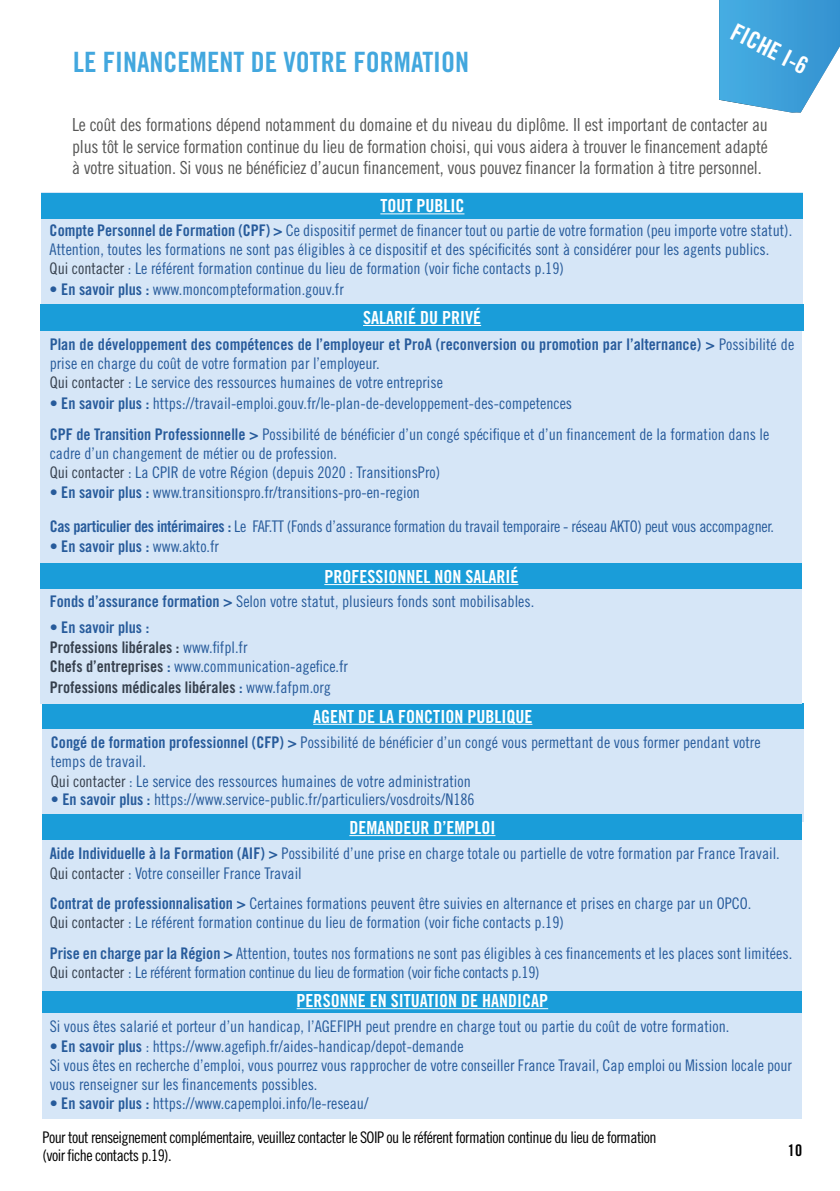
<style>
.page{position:relative;width:840px;height:1191px;background:#fff}
.page>*{position:absolute;margin:0;border:0;box-sizing:border-box;transform-origin:0 0}
.t1{font:28px "Trade Gothic LT Std Bd Cn 20";color:#42a7de}
.t2{font:24px "Trade Gothic LT Std Bd Cn 20";color:#fff}
.t3{font:18px/21.6px "Trade Gothic LT Std Cn 18";letter-spacing:-.01em;color:#575756;text-align:justify}
.t4{font:18px "Trade Gothic LT Std Bd Cn 20";color:#fff}
.t5{font:16px/19.2px "Trade Gothic LT Std Cn 18";color:#275b9b}
.t6{font:16px/34.4px "Trade Gothic LT Std Cn 18";letter-spacing:-.02em;color:#275b9b}
.t7{font:16px "Trade Gothic LT Std Bd Cn 20";color:#275b9b}
.t8{font:16px/18px "Trade Gothic LT Std Cn 18";letter-spacing:-.035em;color:#000}
.t9{font:16px/19.2px "Trade Gothic LT Std Bd Cn 20";color:#36404d}
.t10{font:16px "Trade Gothic LT Std Bd Cn 20";color:#000}
.s1{font-family:"Trade Gothic LT Std Bd Cn 20"}
.s2{color:#36404d}
.s3{font-family:"Trade Gothic LT Std Cn 18"}
.s4{color:#275b9b}
.s5{font-family:"Trade Gothic LT Std Cn 18";color:#275b9b}
.s6{font-family:"Trade Gothic LT Std Bd Cn 20";color:#36404d}
</style>
<div class="page">
<div style="left:41px;top:193px;width:761px;height:119px;background:#d6e6f7"></div>
<div style="left:42px;top:193px;width:760px;height:25px;background:#1a9dd9"></div>
<hr style="left:380px;top:213px;width:84px;height:1px;background:#fff">
<div style="left:42px;top:1013px;width:759px;height:106px;background:#d6e6f7"></div>
<div style="left:42px;top:987px;width:759px;height:26px;background:#1a9dd9"></div>
<hr style="left:296px;top:1008px;width:252px;height:1px;background:#fff">
<div style="left:40px;top:331px;width:761px;height:241px;background:#d6e6f7"></div>
<div style="left:42px;top:728px;width:761px;height:94px;background:#d6e6f7"></div>
<div style="left:42px;top:703px;width:761px;height:26px;background:#1a9dd9"></div>
<hr style="left:313px;top:724px;width:219px;height:1px;background:#fff">
<div style="left:42px;top:814px;width:759px;height:177px;background:#d6e6f7"></div>
<div style="left:42px;top:814px;width:759px;height:26px;background:#1a9dd9"></div>
<hr style="left:349px;top:835px;width:146px;height:1px;background:#fff">
<div style="left:40px;top:574px;width:761px;height:129px;background:#d6e6f7"></div>
<div style="left:40px;top:563px;width:761px;height:26px;background:#1a9dd9"></div>
<hr style="left:324px;top:584px;width:194px;height:1px;background:#fff">
<div style="left:40px;top:304px;width:763px;height:26px;background:#1a9dd9"></div>
<hr style="left:363px;top:325px;width:118px;height:1px;background:#fff">
<svg style="left:719px;top:0;width:120px;height:113px;background:#55acde"></svg>
<h1 class="t1" style="left:73px;top:45px;width:397px">LE FINANCEMENT DE VOTRE FORMATION</h1>
<h2 class="t2" style="left:739px;top:17px;width:84px;rotate:27deg">FICHE I-6</h2>
<p class="t3" style="left:72px;top:114px;width:697px">Le coût des formations dépend notamment du domaine et du niveau du diplôme. Il est important de contacter au plus tôt le service formation continue du lieu de formation choisi, qui vous aidera à trouver le financement adapté à votre situation. Si vous ne bénéficiez d’aucun financement, vous pouvez financer la formation à titre personnel.</p>
<p class="t4" style="left:380px;top:195px;width:86px">TOUT PUBLIC</p>
<p class="t5" style="left:50px;top:220px;width:743px"><span class="s1">Compte Personnel de Formation (CPF) &gt;</span> Ce dispositif permet de financer tout ou partie de votre formation (peu importe votre statut).<br>Attention, toutes les formations ne sont pas éligibles à ce dispositif et des spécificités sont à considérer pour les agents publics.<br><span class="s2">Qui contacter</span> : Le référent formation continue du lieu de formation (voir fiche contacts p.19)</p>
<p class="t5" style="left:50px;top:280px;width:295px"><span class="s1">• En savoir plus :</span> www.moncompteformation.gouv.fr</p>
<p class="t4" style="left:363px;top:306px;width:119px">SALARIÉ DU PRIVÉ</p>
<p class="t7" style="left:50px;top:334px;width:745px">Plan de développement des compétences de l’employeur et ProA (reconversion ou promotion par l’alternance) &gt; <span class="s3">Possibilité de</span></p>
<p class="t5" style="left:50px;top:353px;width:394px">prise en charge du coût de votre formation par l’employeur.<br><span class="s2">Qui contacter</span> : Le service des ressources humaines de votre entreprise</p>
<p class="t5" style="left:50px;top:387px;width:720px;line-height:31.2px"><span class="s1">• En savoir plus :</span> https://travail-emploi.gouv.fr/le-plan-de-developpement-des-competences<br><span class="s1">CPF de Transition Professionnelle &gt;</span> Possibilité de bénéficier d’un congé spécifique et d’un financement de la formation dans le</p>
<p class="t5" style="left:50px;top:443px;width:392px">cadre d’un changement de métier ou de profession.<br><span class="s2">Qui contacter</span> : La CPIR de votre Région (depuis 2020 : TransitionsPro)</p>
<p class="t6" style="left:50px;top:474px;width:725px"><span class="s1">• En savoir plus :</span> www.transitionspro.fr/transitions-pro-en-region<br><span class="s1">Cas particulier des intérimaires :</span> Le FAF.TT (Fonds d’assurance formation du travail temporaire - réseau AKTO) peut vous accompagner.</p>
<p class="t7" style="left:50px;top:536px;width:171px">• En savoir plus : <span class="s3">www.akto.fr</span></p>
<p class="t4" style="left:324px;top:565px;width:195px">PROFESSIONNEL NON SALARIÉ</p>
<p class="t5" style="left:50px;top:591px;width:486px"><span class="s1">Fonds d’assurance formation &gt;</span> Selon votre statut, plusieurs fonds sont mobilisables.</p>
<p class="t9" style="left:50px;top:618px;width:199px"><span class="s4">• En savoir plus :<br></span>Professions libérales : <span class="s5">www.fifpl.fr</span></p>
<p class="t5" style="left:50px;top:656px;width:299px"><span class="s6">Chefs d’entreprises</span> <span class="s1">:</span> www.communication-agefice.fr</p>
<p class="t9" style="left:50px;top:678px;width:283px">Professions médicales libérales <span class="s4">:</span> <span class="s5">www.fafpm.org</span></p>
<p class="t4" style="left:313px;top:705px;width:220px">AGENT DE LA FONCTION PUBLIQUE</p>
<p class="t5" style="left:51px;top:732px;width:710px"><span class="s1">Congé de formation professionnel (CFP) &gt;</span> Possibilité de bénéficier d’un congé vous permettant de vous former pendant votre temps de travail.<br><span class="s2">Qui contacter</span> : Le service des ressources humaines de votre administration</p>
<p class="t5" style="left:51px;top:790px;width:425px"><span class="s1">• En savoir plus :</span> https://www.service-public.fr/particuliers/vosdroits/N186</p>
<p class="t4" style="left:349px;top:816px;width:147px">DEMANDEUR D’EMPLOI</p>
<p class="t5" style="left:50px;top:844px;width:731px"><span class="s1">Aide Individuelle à la Formation (AIF) &gt;</span> Possibilité d’une prise en charge totale ou partielle de votre formation par France Travail.<br><span class="s2">Qui contacter</span> : Votre conseiller France Travail</p>
<p class="t5" style="left:50px;top:893px;width:702px"><span class="s1">Contrat de professionnalisation &gt;</span> Certaines formations peuvent être suivies en alternance et prises en charge par un OPCO.<br><span class="s2">Qui contacter</span> : Le référent formation continue du lieu de formation (voir fiche contacts p.19)</p>
<p class="t5" style="left:50px;top:943px;width:743px"><span class="s1">Prise en charge par la Région &gt;</span> Attention, toutes nos formations ne sont pas éligibles à ces financements et les places sont limitées.<br><span class="s2">Qui contacter</span> : Le référent formation continue du lieu de formation (voir fiche contacts p.19)</p>
<p class="t4" style="left:296px;top:989px;width:253px">PERSONNE EN SITUATION DE HANDICAP</p>
<p class="t5" style="left:50px;top:1017px;width:680px">Si vous êtes salarié et porteur d’un handicap, l’AGEFIPH peut prendre en charge tout ou partie du coût de votre formation.</p>
<p class="t5" style="left:50px;top:1036px;width:743px">• <span class="s1">En savoir plus</span> : https://www.agefiph.fr/aides-handicap/depot-demande<br>Si vous êtes en recherche d’emploi, vous pourrez vous rapprocher de votre conseiller France Travail, Cap emploi ou Mission locale pour vous renseigner sur les financements possibles.</p>
<p class="t5" style="left:50px;top:1093px;width:320px">• <span class="s1">En savoir plus :</span> https://www.capemploi.info/le-reseau/</p>
<p class="t8" style="left:42px;top:1128px;width:615px">Pour tout renseignement complémentaire, veuillez contacter le SOIP ou le référent formation continue du lieu de formation (voir fiche contacts p.19).</p>
<p class="t10" style="left:787px;top:1140px;width:16px">10</p>
</div>
